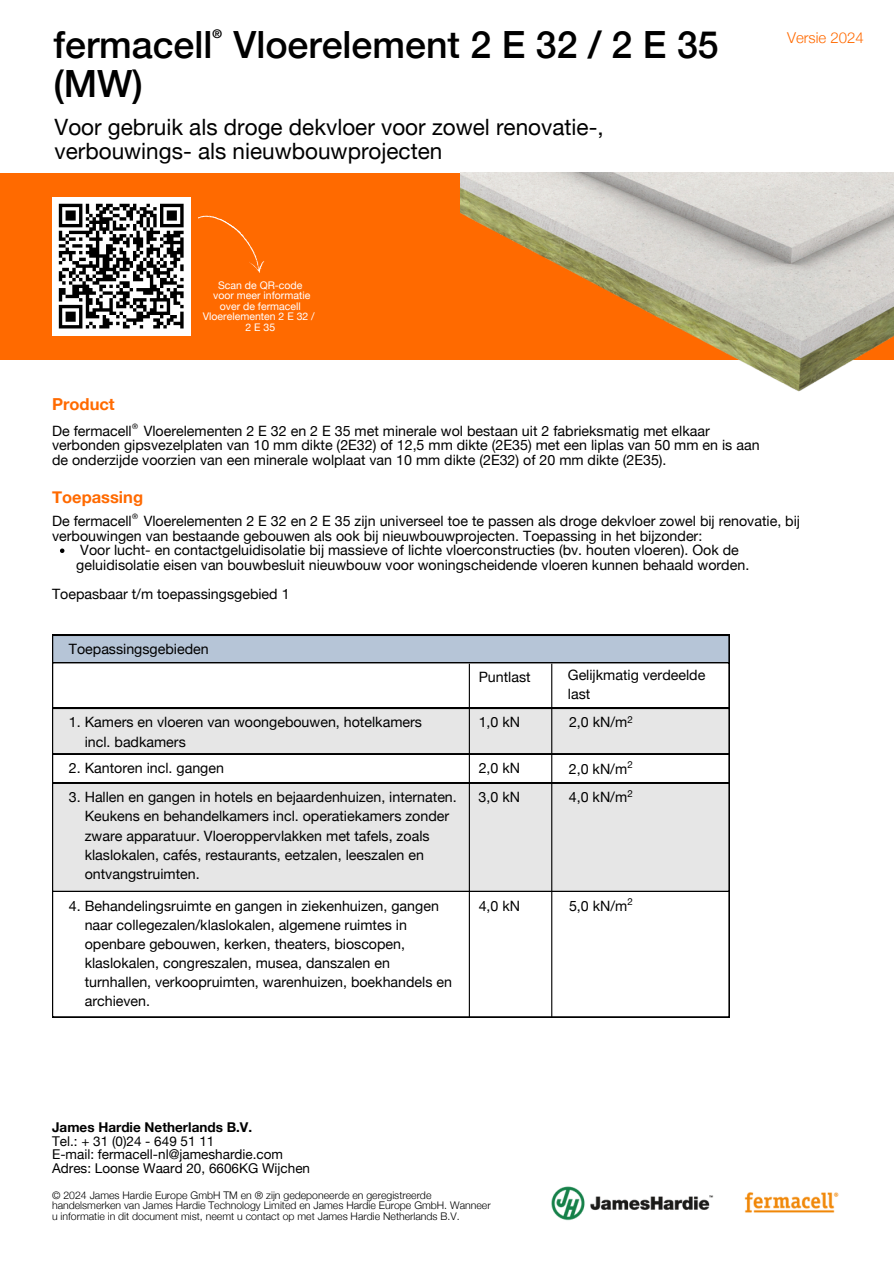
<style>
.page{position:relative;width:894px;height:1264px;background:#fff}
.page>*{position:absolute;margin:0;border:0;box-sizing:border-box;transform-origin:0 0}
.t1{font:500 37.5px/39.3px "Helvetica Neue";color:#000}
.t2{font:22.5px/23.7px "Helvetica Neue";color:#000}
.t3{font:700 16.5px "Helvetica Neue";color:#ff6a00}
.t4{font:300 15px "Helvetica Neue";color:#ff6a00}
.t5{font:14.25px/19.2px "Helvetica Neue";color:#000}
.t6{font:13.5px/13.5px "Helvetica Neue";color:#000}
.t7{font:700 11.85px "Helvetica Neue";color:#000}
.t8{font:300 10.5px/10.5px "Helvetica Neue";color:#000}
.t9{font:10.5px/10.5px "Helvetica Neue";color:#fff;text-align:center}
.t10{font:9.75px "Helvetica Neue";color:#000}
.t11{font:7.35px "Helvetica Neue";color:#000}
.s1{font-weight:700}
</style>
<div class="page">
<div style="left:0;top:173px;width:893px;height:186px;background:#ff6a00"></div>
<div style="left:52px;top:197px;width:138px;height:138px;background:#fff"></div>
<svg style="left:58px;top:202px;width:207px;height:128px"></svg>
<img style="left:460px;top:173px;width:433px;height:219px">
<svg style="left:60px;top:548px;width:4px;height:5px"></svg>
<div style="left:52px;top:635px;width:677px;height:27px;background:#b6c5d7"></div>
<svg style="left:52px;top:662px;width:677px;height:46px"></svg>
<svg style="left:52px;top:708px;width:677px;height:74px"></svg>
<svg style="left:52px;top:891px;width:677px;height:126px"></svg>
<div style="left:52px;top:782px;width:677px;height:109px;background:#e6e6e6"></div>
<hr style="left:468px;top:663px;width:2px;height:354px;background:#000">
<hr style="left:551px;top:663px;width:1px;height:354px;background:#000">
<img style="left:551px;top:1186px;width:288px;height:35px">
<p class="t7" style="left:212px;top:26px;width:11px">®</p>
<h1 class="t1" style="left:53px;top:24px;width:666px">fermacell Vloerelement 2 E 32 / 2 E 35 (MW)</h1>
<p class="t2" style="left:55px;top:115px;width:550px">Voor gebruik als droge dekvloer voor zowel renovatie-, verbouwings- als nieuwbouwprojecten</p>
<h4 class="t4" style="left:787px;top:28px;width:78px">Versie 2024</h4>
<h2 class="t3" style="left:52px;top:394px;width:64px">Product</h2>
<p class="t9" style="left:218px;top:279px;width:86px">Scan de QR-code</p>
<p class="t9" style="left:203px;top:290px;width:113px">voor meer informatie over de fermacell<br>Vloerelementen 2 E 32 /</p>
<p class="t9" style="left:245px;top:321px;width:31px">2E35</p>
<h3 class="t11" style="left:132px;top:422px;width:7px">®</h3>
<p class="t5" style="left:52px;top:423px;width:708px;line-height:14.7px">De fermacell Vloerelementen 2 E 32 en 2 E 35 met minerale wol bestaan uit 2 fabrieksmatig met elkaar verbonden gipsvezelplaten van 10 mm dikte (2E32) of 12,5 mm dikte (2E35) met een liplas van 50 mm en is aan de onderzijde voorzien van een minerale wolplaat van 10 mm dikte (2E32) of 20 mm dikte (2E35).</p>
<p class="t3" style="left:52px;top:487px;width:92px">Toepassing</p>
<p class="t11" style="left:132px;top:512px;width:7px">®</p>
<h3 class="t5" style="left:52px;top:513px;width:749px;line-height:14.7px">De fermacell Vloerelementen 2 E 32 en 2 E 35 zijn universeel toe te passen als droge dekvloer zowel bij renovatie, bij verbouwingen van bestaande gebouwen als ook bij nieuwbouwprojecten. Toepassing in het bijzonder:</h3>
<h5 class="t5" style="left:76px;top:542px;width:674px;line-height:14.7px">Voor lucht- en contactgeluidisolatie bij massieve of lichte vloerconstructies (bv. houten vloeren). Ook de geluidisolatie eisen van bouwbesluit nieuwbouw voor woningscheidende vloeren kunnen behaald worden.</h5>
<p class="t5" style="left:52px;top:584px;width:239px">Toepasbaar t/m toepassingsgebied 1</p>
<h5 class="t5" style="left:69px;top:639px;width:141px">Toepassingsgebieden</h5>
<p class="t5" style="left:85px;top:712px;width:339px;text-indent:-16px">1. Kamers en vloeren van woongebouwen, hotelkamers incl. badkamers</p>
<h5 class="t5" style="left:69px;top:758px;width:157px">2. Kantoren incl. gangen</h5>
<h5 class="t5" style="left:85px;top:787px;width:373px;text-indent:-16px">3. Hallen en gangen in hotels en bejaardenhuizen, internaten.<br>Keukens en behandelkamers incl. operatiekamers zonder zware apparatuur. Vloeroppervlakken met tafels, zoals</h5>
<h5 class="t5" style="left:85px;top:844px;width:341px">klaslokalen, cafés, restaurants, eetzalen, leeszalen en ontvangstruimten.</h5>
<h5 class="t5" style="left:85px;top:895px;width:355px;text-indent:-16px">4. Behandelingsruimte en gangen in ziekenhuizen, gangen naar collegezalen/klaslokalen, algemene ruimtes in openbare gebouwen, kerken, theaters, bioscopen, klaslokalen, congreszalen, musea, danszalen en</h5>
<h5 class="t5" style="left:85px;top:972px;width:369px">turnhallen, verkoopruimten, warenhuizen, boekhandels en archieven.</h5>
<h5 class="t5" style="left:478px;top:666px;width:53px">Puntlast</h5>
<p class="t5" style="left:478px;top:712px;width:43px">1,0 kN</p>
<p class="t5" style="left:478px;top:757px;width:43px">2,0 kN</p>
<h5 class="t5" style="left:478px;top:787px;width:43px">3,0 kN</h5>
<h5 class="t5" style="left:478px;top:895px;width:43px">4,0 kN</h5>
<h5 class="t5" style="left:567px;top:665px;width:139px">Gelijkmatig verdeelde last</h5>
<p class="t5" style="left:569px;top:712px;width:60px">2,0 kN/m</p>
<p class="t10" style="left:627px;top:713px;width:7px">2</p>
<h5 class="t10" style="left:627px;top:759px;width:7px">2</h5>
<h5 class="t10" style="left:627px;top:787px;width:7px">2</h5>
<h5 class="t5" style="left:568px;top:758px;width:60px">2,0 kN/m</h5>
<h5 class="t5" style="left:568px;top:787px;width:60px">4,0 kN/m</h5>
<p class="t10" style="left:627px;top:895px;width:7px">2</p>
<h5 class="t5" style="left:569px;top:895px;width:60px">5,0 kN/m</h5>
<p class="t6" style="left:52px;top:1120px;width:259px"><span class="s1">James Hardie Netherlands B.V.<br></span>Tel.: + 31 (0)24 - 649 51 11<br>E-mail: fermacell-nl@jameshardie.com Adres: Loonse Waard 20, 6606KG Wijchen</p>
<h5 class="t8" style="left:52px;top:1189px;width:440px">© 2024 James Hardie Europe GmbH TM en ® zijn gedeponeerde en geregistreerde handelsmerken van James Hardie Technology Limited en James Hardie Europe GmbH. Wanneer u informatie in dit document mist, neemt u contact op met James Hardie Netherlands B.V.</h5>
</div>
